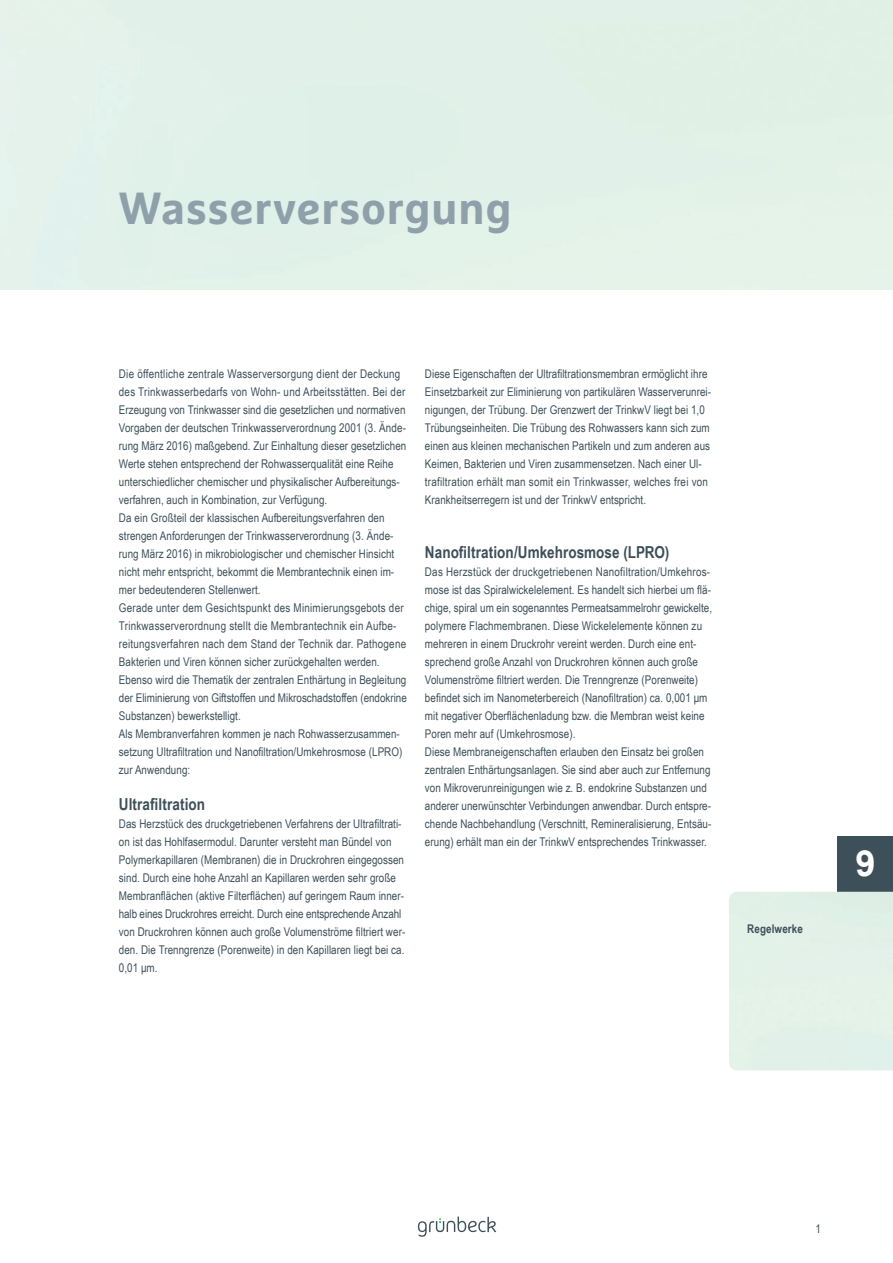
<style>
.page{position:relative;width:893px;height:1263px;background:#fff}
.page>*{position:absolute;margin:0;border:0;box-sizing:border-box;transform-origin:0 0}
.t1{font:700 45px "Marselis Pro";letter-spacing:.01em;color:#90a0aa}
.t2{font:700 36px "Arial";color:#fff}
.t3{font:700 16.5px "Arial Narrow";letter-spacing:.005em;color:#3d4f59}
.t4{font:12px/18px "Arial Narrow";letter-spacing:.005em;color:#3d4f59}
.t5{font:700 12px "Arial Narrow";letter-spacing:.01em;color:#3d4f59}
</style>
<div class="page">
<svg style="left:418px;top:1216px;width:78px;height:21px"></svg>
<div style="left:838px;top:836px;width:55px;height:56px;background:#3d4f59"></div>
<h1 class="t1" style="left:119px;top:180px;width:395px">Wasserversorgung</h1>
<p class="t4" style="left:119px;top:364px;width:289px">Die öffentliche zentrale Wasserversorgung dient der Deckung des Trinkwasserbedarfs von Wohn- und Arbeitsstätten. Bei der Erzeugung von Trinkwasser sind die gesetzlichen und normativen Vorgaben der deutschen Trinkwasserverordnung 2001 (3. Ände&shy;rung März 2016) maßgebend. Zur Einhaltung dieser gesetzlichen Werte stehen entsprechend der Rohwasserqualität eine Reihe unterschiedlicher chemischer und physikalischer Aufbereitungs&shy;verfahren, auch in Kombination, zur Verfügung.<br>Da ein Großteil der klassischen Aufbereitungsverfahren den strengen Anforderungen der Trinkwasserverordnung (3. Ände&shy;rung März 2016) in mikrobiologischer und chemischer Hinsicht nicht mehr entspricht, bekommt die Membrantechnik einen im&shy;mer bedeutenderen Stellenwert.<br>Gerade unter dem Gesichtspunkt des Minimierungsgebots der Trinkwasserverordnung stellt die Membrantechnik ein Aufbe&shy;reitungsverfahren nach dem Stand der Technik dar. Pathogene Bakterien und Viren können sicher zurückgehalten werden.<br>Ebenso wird die Thematik der zentralen Enthärtung in Begleitung der Eliminierung von Giftstoffen und Mikroschadstoffen (endokrine Substanzen) bewerkstelligt.<br>Als Membranverfahren kommen je nach Rohwasserzusammen&shy;setzung Ultrafiltration und Nanofiltration/Umkehrosmose (LPRO) zur Anwendung:</p>
<h3 class="t3" style="left:119px;top:792px;width:88px">Ultrafiltration</h3>
<p class="t4" style="left:119px;top:814px;width:288px">Das Herzstück des druckgetriebenen Verfahrens der Ultrafiltrati&shy;on ist das Hohlfasermodul. Darunter versteht man Bündel von Polymerkapillaren (Membranen) die in Druckrohren eingegossen sind. Durch eine hohe Anzahl an Kapillaren werden sehr große Membranflächen (aktive Filterflächen) auf geringem Raum inner&shy;halb eines Druckrohres erreicht. Durch eine entsprechende Anzahl von Druckrohren können auch große Volumenströme filtriert wer&shy;den. Die Trenngrenze (Porenweite) in den Kapillaren liegt bei ca.<br>0,01 μm.</p>
<p class="t4" style="left:425px;top:364px;width:288px">Diese Eigenschaften der Ultrafiltrationsmembran ermöglicht ihre Einsetzbarkeit zur Eliminierung von partikulären Wasserverunrei&shy;nigungen, der Trübung. Der Grenzwert der TrinkwV liegt bei 1,0<br>Trübungseinheiten. Die Trübung des Rohwassers kann sich zum einen aus kleinen mechanischen Partikeln und zum anderen aus Keimen, Bakterien und Viren zusammensetzen. Nach einer Ul&shy;trafiltration erhält man somit ein Trinkwasser, welches frei von Krankheitserregern ist und der TrinkwV entspricht.</p>
<h3 class="t3" style="left:425px;top:540px;width:246px">Nanofiltration/Umkehrosmose (LPRO)</h3>
<p class="t4" style="left:425px;top:562px;width:289px">Das Herzstück der druckgetriebenen Nanofiltration/Umkehros&shy;mose ist das Spiralwickelelement. Es handelt sich hierbei um flä&shy;chige, spiral um ein sogenanntes Permeatsammelrohr gewickelte, polymere Flachmembranen. Diese Wickelelemente können zu mehreren in einem Druckrohr vereint werden. Durch eine ent&shy;sprechend große Anzahl von Druckrohren können auch große Volumenströme filtriert werden. Die Trenngrenze (Porenweite) befindet sich im Nanometerbereich (Nanofiltration) ca. 0,001 μm mit negativer Oberflächenladung bzw. die Membran weist keine Poren mehr auf (Umkehrosmose).<br>Diese Membraneigenschaften erlauben den Einsatz bei großen zentralen Enthärtungsanlagen. Sie sind aber auch zur Entfernung von Mikroverunreinigungen wie z. B. endokrine Substanzen und anderer unerwünschter Verbindungen anwendbar. Durch entspre&shy;chende Nachbehandlung (Verschnitt, Remineralisierung, Entsäu&shy;erung) erhält man ein der TrinkwV entsprechendes Trinkwasser.</p>
<p class="t5" style="left:747px;top:920px;width:57px">Regelwerke</p>
<h2 class="t2" style="left:855px;top:840px;width:22px">9</h2>
<p class="t4" style="left:815px;top:1219px;width:7px">1</p>
</div>
